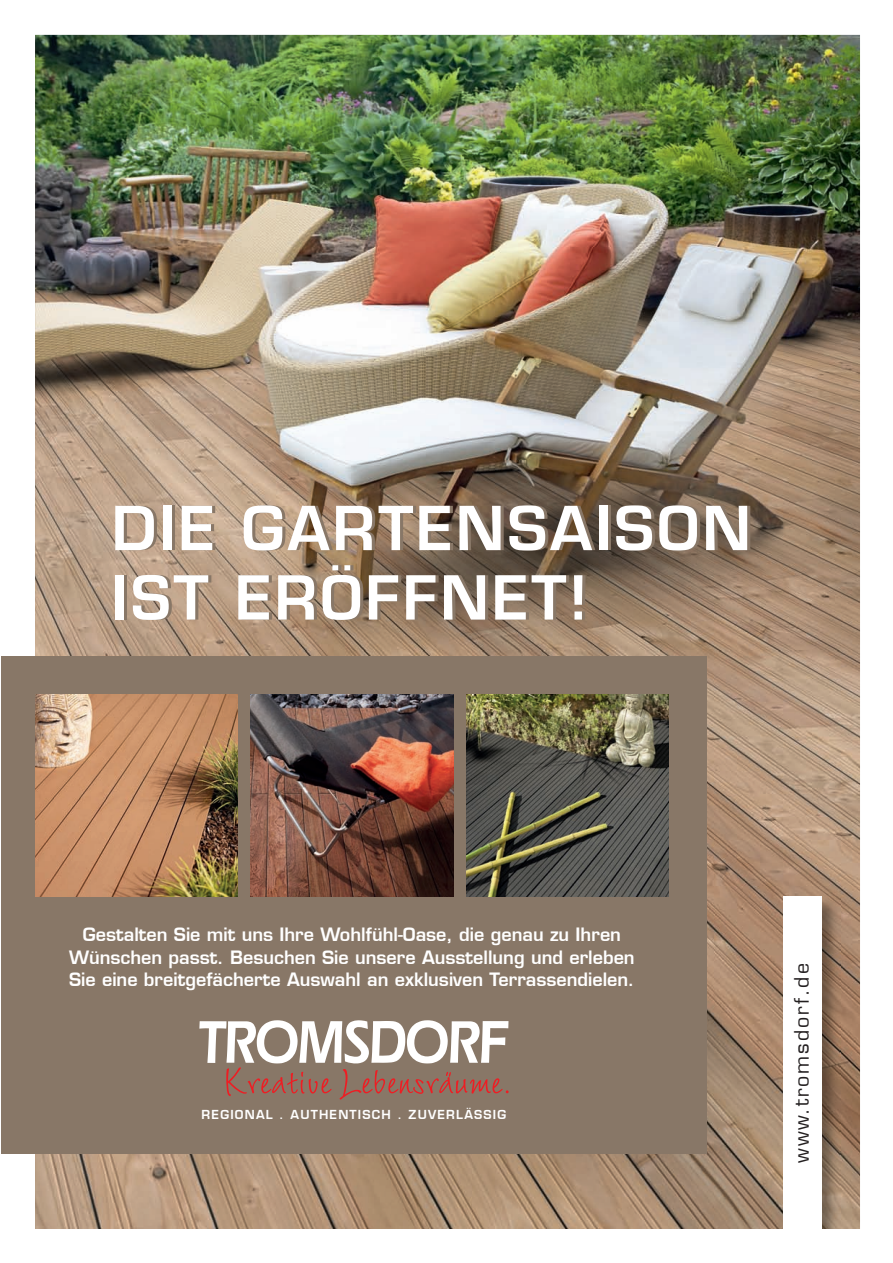
<style>
.page{position:relative;width:893px;height:1263px;background:#fff}
.page>*{position:absolute;margin:0;border:0;box-sizing:border-box;transform-origin:0 0}
.t1{font:600 59.1px/69.4px "Eurostile LT";letter-spacing:.05em;color:#fff}
.t2{font:19.5px "Eurostile LT";letter-spacing:.1em;color:#231f20}
.t3{font:600 18px/22.5px "Eurostile LT";color:#fff;text-align:center}
.t4{font:600 12.15px "Eurostile LT";letter-spacing:.1em;color:#fff}
</style>
<div class="page">
<img style="left:35px;top:35px;width:825px;height:1194px">
<div style="left:1px;top:656px;width:706px;height:497px;background:#887767"></div>
<svg style="left:199px;top:1020px;width:310px;height:79px"></svg>
<img style="left:35px;top:694px;width:203px;height:203px">
<img style="left:251px;top:694px;width:202px;height:203px">
<img style="left:466px;top:694px;width:203px;height:203px">
<img style="left:783px;top:896px;width:57px;height:333px">
<div style="left:783px;top:897px;width:39px;height:366px;background:#fff"></div>
<h1 class="t1" style="left:112px;top:493px;width:641px">DIE GARTENSAISON<br>IST ERÖFFNET!</h1>
<p class="t3" style="left:69px;top:923px;width:567px">Gestalten Sie mit uns Ihre Wohlfühl-Oase, die genau zu Ihren<br>Wünschen passt. Besuchen Sie unsere Ausstellung und erleben<br>Sie eine breitgefächerte Auswahl an exklusiven Terrassendielen.</p>
<p class="t4" style="left:202px;top:1107px;width:306px">REGIONAL . AUTHENTISCH . ZUVERLÄSSIG</p>
<p class="t2" style="left:790px;top:1163px;width:201px;rotate:-90deg">www.tromsdorf.de</p>
</div>
